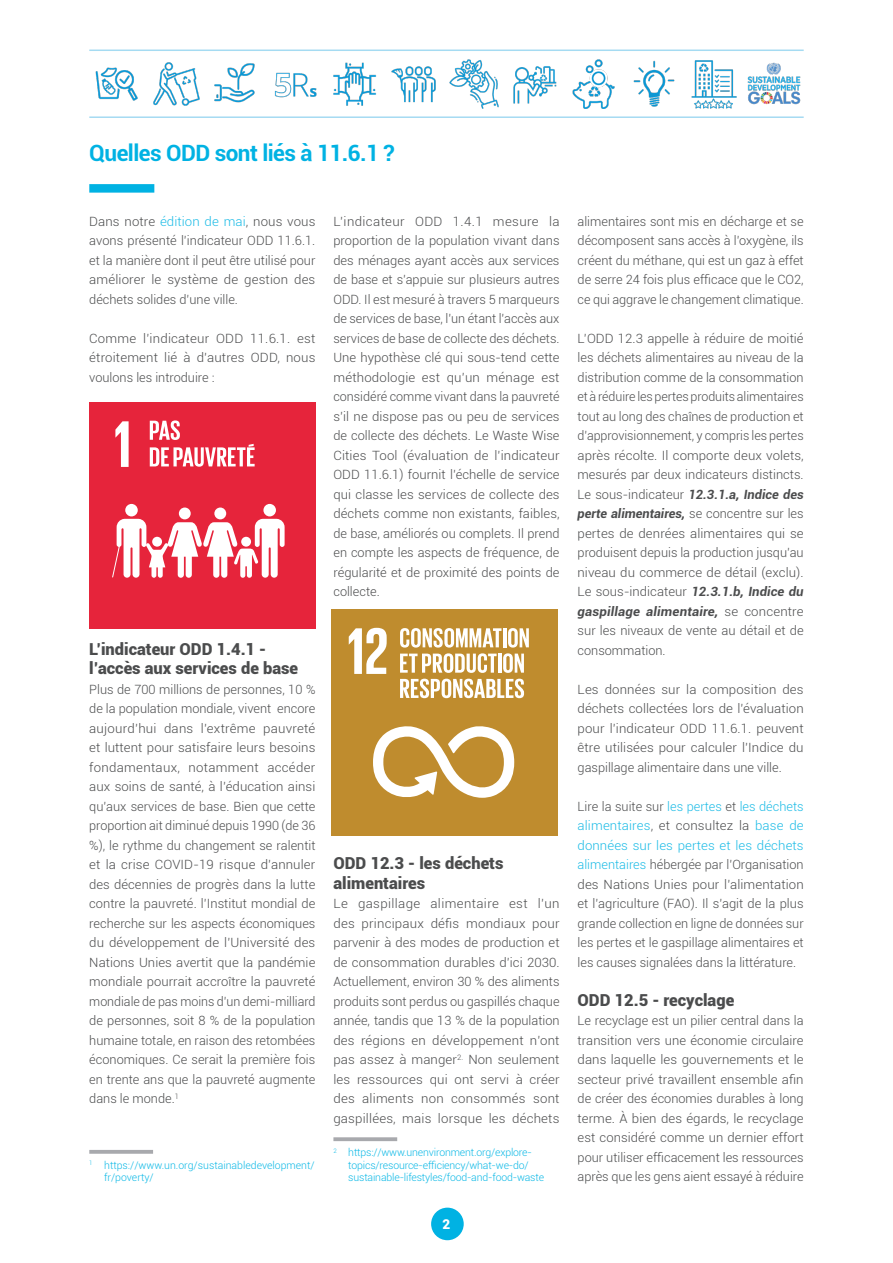
<style>
.page{position:relative;width:893px;height:1263px;background:#fff}
.page>*{position:absolute;margin:0;border:0;box-sizing:border-box;transform-origin:0 0}
.HEADING_1{font:700 22.5px "Roboto";letter-spacing:-.025em;color:#00b2e3}
.HEADING_2{font:900 16.5px/19.5px "Roboto";color:#4b4c4d}
.t1{font:900 13.5px "Roboto";color:#fff}
.BODY_TEXT{font:300 12.75px/19.5px "Roboto";color:#4b4c4d;text-align:justify}
.BODY_TEXT-2{font:300 12.75px/19.5px "Roboto";color:#4b4c4d;text-align:justify;scale:1.04 1}
.FOOTNOTE_text{font:300 10.5px/12.6px "Roboto";letter-spacing:-.015em;color:#0ab8e6}
.s1{color:#1bbbe6}
.s2{font-weight:700;font-style:italic}
</style>
<div class="page">
<img style="left:95px;top:67px;width:43px;height:34px">
<img style="left:153px;top:62px;width:47px;height:44px">
<img style="left:214px;top:63px;width:41px;height:40px">
<img style="left:274px;top:72px;width:43px;height:26px">
<img style="left:333px;top:62px;width:43px;height:44px">
<img style="left:391px;top:66px;width:45px;height:37px">
<img style="left:449px;top:59px;width:50px;height:49px">
<img style="left:513px;top:66px;width:44px;height:38px">
<img style="left:572px;top:59px;width:43px;height:49px">
<img style="left:633px;top:60px;width:42px;height:47px">
<img style="left:691px;top:60px;width:46px;height:48px">
<img style="left:747px;top:62px;width:53px;height:43px">
<hr style="left:89px;top:116px;width:715px;height:2px;background:#a5dbf2">
<hr style="left:89px;top:50px;width:715px;height:1px;background:#a5dbf2">
<div style="left:89px;top:184px;width:65px;height:9px;background:#00b2e3"></div>
<svg style="left:89px;top:1150px;width:64px;height:4px"></svg>
<svg style="left:333px;top:1137px;width:64px;height:4px"></svg>
<div style="left:89px;top:402px;width:226px;height:226px;background:#e6243b"></div>
<svg style="left:115px;top:421px;width:14px;height:46px"></svg>
<div style="left:263px;top:504px;width:13px;height:12px;background:#fff;border-radius:50%"></div>
<div style="left:214px;top:507px;width:12px;height:12px;background:#fff;border-radius:50%"></div>
<div style="left:179px;top:507px;width:12px;height:12px;background:#fff;border-radius:50%"></div>
<div style="left:125px;top:504px;width:13px;height:12px;background:#fff;border-radius:50%"></div>
<svg style="left:112px;top:519px;width:173px;height:59px"></svg>
<svg style="left:150px;top:420px;width:105px;height:47px"></svg>
<div style="left:332px;top:609px;width:226px;height:226px;background:#bf8c2e"></div>
<svg style="left:349px;top:628px;width:38px;height:46px"></svg>
<svg style="left:373px;top:726px;width:141px;height:72px"></svg>
<svg style="left:400px;top:628px;width:129px;height:45px"></svg>
<svg style="left:400px;top:679px;width:124px;height:19px"></svg>
<div style="left:431px;top:1207px;width:33px;height:33px;background:#00b2e3;border-radius:50%"></div>
<p class="HEADING_1" style="left:89px;top:137px;width:307px">Quelles ODD sont liés à 11.6.1 ?</p>
<p class="BODY_TEXT-2" style="left:89px;top:211px;width:219px">Dans notre <span class="s1">édition de mai</span>, nous vous avons présenté l’indicateur ODD 11.6.1. et la manière dont il peut être utilisé pour améliorer le système de gestion des déchets solides d’une ville.</p>
<p class="BODY_TEXT-2" style="left:89px;top:328px;width:219px">Comme l’indicateur ODD 11.6.1. est étroitement lié à d’autres ODD, nous voulons les introduire :</p>
<p class="HEADING_2" style="left:89px;top:638px;width:210px">L’indicateur ODD 1.4.1 - l’accès aux services de base</p>
<p class="BODY_TEXT" style="left:89px;top:679px;width:228px">Plus de 700 millions de personnes, 10 % de la population mondiale, vivent encore aujourd’hui dans l’extrême pauvreté et luttent pour satisfaire leurs besoins fondamentaux, notamment accéder aux soins de santé, à l’éducation ainsi qu’aux services de base. Bien que cette proportion ait diminué depuis 1990 (de 36 %), le rythme du changement se ralentit et la crise COVID-19 risque d’annuler des décennies de progrès dans la lutte contre la pauvreté. l’Institut mondial de recherche sur les aspects économiques du développement de l’Université des Nations Unies avertit que la pandémie mondiale pourrait accroître la pauvreté mondiale de pas moins d’un demi-milliard de personnes, soit 8 % de la population humaine totale, en raison des retombées économiques. Ce serait la première fois en trente ans que la pauvreté augmente dans le monde.<sup>1</sup></p>
<p class="FOOTNOTE_text" style="left:104px;top:1158px;width:212px;text-indent:-15px"><sup>1</sup> https://www.un.org/sustainabledevelopment/ fr/poverty/</p>
<p class="BODY_TEXT-2" style="left:333px;top:211px;width:219px">L’indicateur ODD 1.4.1 mesure la proportion de la population vivant dans des ménages ayant accès aux services de base et s’appuie sur plusieurs autres ODD. Il est mesuré à travers 5 marqueurs de services de base, l’un étant l’accès aux services de base de collecte des déchets.<br>Une hypothèse clé qui sous-tend cette méthodologie est qu’un ménage est considéré comme vivant dans la pauvreté s’il ne dispose pas ou peu de services de collecte des déchets. Le Waste Wise Cities Tool (évaluation de l’indicateur ODD 11.6.1) fournit l’échelle de service qui classe les services de collecte des déchets comme non existants, faibles, de base, améliorés ou complets. Il prend en compte les aspects de fréquence, de régularité et de proximité des points de collecte.</p>
<p class="HEADING_2" style="left:333px;top:853px;width:172px">ODD 12.3 - les déchets alimentaires</p>
<p class="BODY_TEXT-2" style="left:333px;top:894px;width:219px">Le gaspillage alimentaire est l’un des principaux défis mondiaux pour parvenir à des modes de production et de consommation durables d’ici 2030.<br>Actuellement, environ 30 % des aliments produits sont perdus ou gaspillés chaque année, tandis que 13 % de la population des régions en développement n’ont pas assez à manger<sup>2.</sup> Non seulement les ressources qui ont servi à créer des aliments non consommés sont gaspillées, mais lorsque les déchets</p>
<p class="FOOTNOTE_text" style="left:348px;top:1146px;width:197px;text-indent:-15px"><sup>2</sup> https://www.unenvironment.org/explore&shy;topics/resource-efficiency/what-we-do/ sustainable-lifestyles/food-and-food-waste</p>
<p class="t1" style="left:443px;top:1214px;width:9px">2</p>
<p class="BODY_TEXT" style="left:578px;top:211px;width:228px">alimentaires sont mis en décharge et se décomposent sans accès à l’oxygène, ils créent du méthane, qui est un gaz à effet de serre 24 fois plus efficace que le CO2, ce qui aggrave le changement climatique.</p>
<p class="BODY_TEXT" style="left:578px;top:328px;width:228px">L’ODD 12.3 appelle à réduire de moitié les déchets alimentaires au niveau de la distribution comme de la consommation et à réduire les pertes produits alimentaires tout au long des chaînes de production et d’approvisionnement, y compris les pertes après récolte. Il comporte deux volets, mesurés par deux indicateurs distincts.<br>Le sous-indicateur <span class="s2">12.3.1.a, Indice des perte alimentaires,</span> se concentre sur les pertes de denrées alimentaires qui se produisent depuis la production jusqu’au niveau du commerce de détail (exclu).<br>Le sous-indicateur <span class="s2">12.3.1.b, Indice du gaspillage alimentaire,</span> se concentre sur les niveaux de vente au détail et de consommation.</p>
<p class="BODY_TEXT-2" style="left:578px;top:679px;width:219px">Les données sur la composition des déchets collectées lors de l’évaluation pour l’indicateur ODD 11.6.1. peuvent être utilisées pour calculer l’Indice du gaspillage alimentaire dans une ville.</p>
<p class="BODY_TEXT" style="left:578px;top:796px;width:228px">Lire la suite sur <span class="s1">les pertes</span> et <span class="s1">les déchets alimentaires</span>, et consultez la <span class="s1">base de données sur les pertes et les déchets alimentaires</span> hébergée par l’Organisation des Nations Unies pour l’alimentation et l’agriculture (FAO). Il s’agit de la plus grande collection en ligne de données sur les pertes et le gaspillage alimentaires et les causes signalées dans la littérature.</p>
<p class="HEADING_2" style="left:578px;top:989px;width:158px">ODD 12.5 - recyclage</p>
<p class="BODY_TEXT" style="left:578px;top:1011px;width:228px">Le recyclage est un pilier central dans la transition vers une économie circulaire dans laquelle les gouvernements et le secteur privé travaillent ensemble afin de créer des économies durables à long terme. À bien des égards, le recyclage est considéré comme un dernier effort pour utiliser efficacement les ressources après que les gens aient essayé à réduire</p>
</div>
